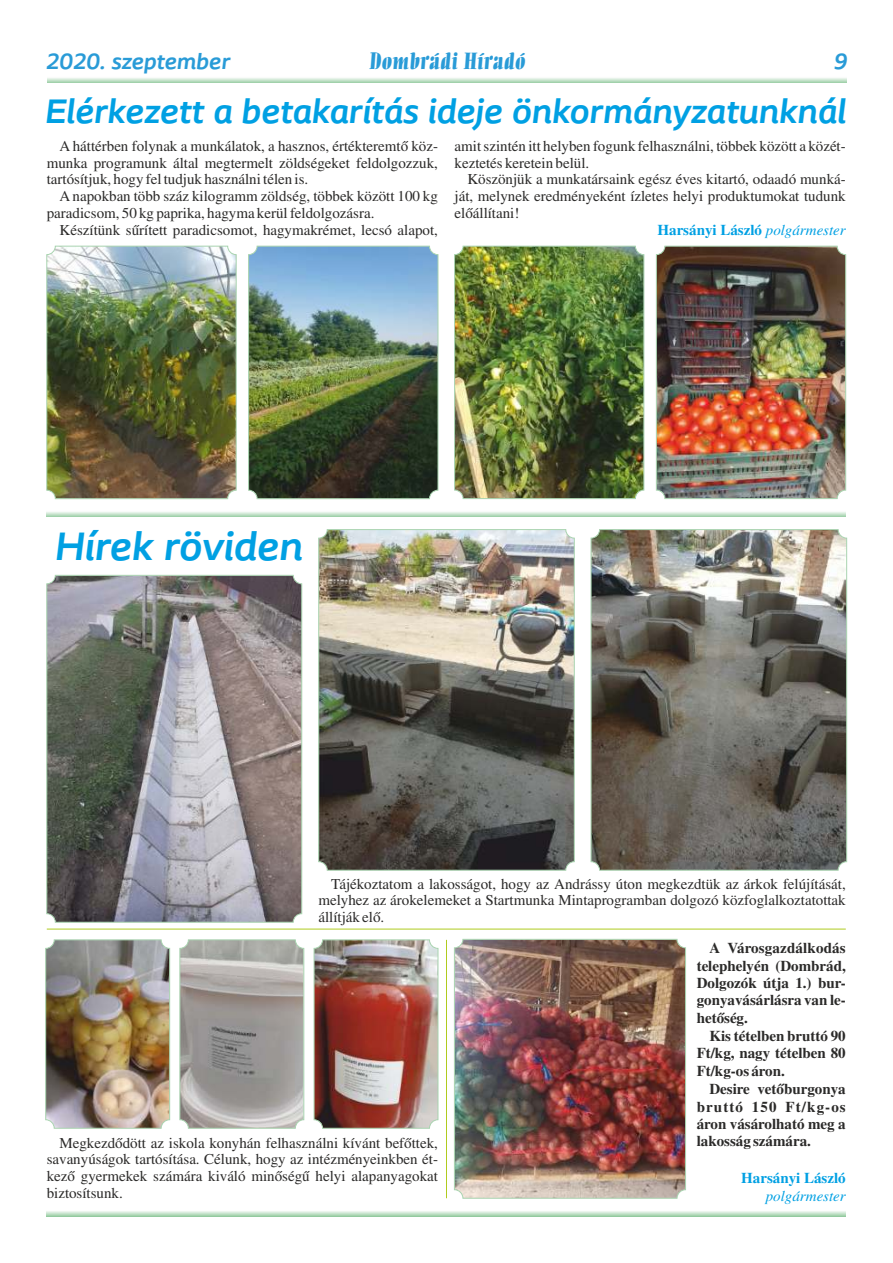
<style>
.page{position:relative;width:893px;height:1263px;background:#fff}
.page>*{position:absolute;margin:0;border:0;box-sizing:border-box;transform-origin:0 0}
.t1{font:italic 700 41.55px "Coloplast";color:#00a0e3}
.t2{font:italic 700 35.55px "Coloplast";color:#00a0e3}
.t3{font:italic 700 23.1px "Coloplast";color:#299bd7}
.t4{font:23.1px "Allegro BT";color:#299bd7}
.t5{font:15px/16.8px "Toronto";color:#2b2a29;text-align:justify}
.t6{font:700 15px/17.4px "Toronto";color:#2b2a29;text-align:justify}
.t7{font:700 15px "Toronto";color:#00a0e3}
.t8{font:italic 15px "Toronto";color:#00a0e3}
.s1{font-weight:400;font-style:italic}
</style>
<div class="page">
<svg style="left:47px;top:1211px;width:799px;height:5px;background:#c8e4ce"></svg>
<svg style="left:48px;top:78px;width:799px;height:5px;background:#c4e2ca"></svg>
<img style="left:47px;top:246px;width:189px;height:253px;border-radius:9px">
<div style="left:46px;top:246px;width:191px;height:253px;border:1px solid #a9d4b0;border-radius:9px"></div>
<img style="left:656px;top:246px;width:190px;height:253px;border-radius:9px">
<div style="left:656px;top:246px;width:190px;height:253px;border:1px solid #a9d4b0;border-radius:9px"></div>
<img style="left:455px;top:246px;width:189px;height:253px;border-radius:9px">
<div style="left:454px;top:246px;width:190px;height:253px;border:1px solid #a9d4b0;border-radius:9px"></div>
<img style="left:249px;top:246px;width:189px;height:253px;border-radius:9px">
<div style="left:248px;top:246px;width:190px;height:253px;border:1px solid #a9d4b0;border-radius:9px"></div>
<svg style="left:47px;top:512px;width:799px;height:5px;background:#c3e1c9"></svg>
<img style="left:314px;top:940px;width:124px;height:188px;border-radius:9px">
<div style="left:314px;top:939px;width:124px;height:190px;border:1px solid #a9d4b0;border-radius:9px"></div>
<img style="left:180px;top:940px;width:124px;height:188px;border-radius:9px">
<div style="left:179px;top:939px;width:125px;height:190px;border:1px solid #a9d4b0;border-radius:9px"></div>
<img style="left:46px;top:940px;width:124px;height:188px;border-radius:9px">
<div style="left:45px;top:939px;width:125px;height:190px;border:1px solid #a9d4b0;border-radius:9px"></div>
<img style="left:319px;top:530px;width:255px;height:340px;border-radius:9px">
<div style="left:318px;top:529px;width:257px;height:342px;border:1px solid #a9d4b0;border-radius:9px"></div>
<img style="left:591px;top:530px;width:255px;height:340px;border-radius:9px">
<div style="left:591px;top:529px;width:256px;height:342px;border:1px solid #a9d4b0;border-radius:9px"></div>
<img style="left:47px;top:575px;width:255px;height:347px;border-radius:9px">
<div style="left:46px;top:575px;width:256px;height:348px;border:1px solid #a9d4b0;border-radius:9px"></div>
<hr style="left:47px;top:929px;width:799px;height:1px;background:#b0cb1f">
<hr style="left:446px;top:940px;width:1px;height:258px;background:#b0cb1f">
<img style="left:454px;top:939px;width:231px;height:259px;border-radius:9px">
<div style="left:454px;top:939px;width:232px;height:260px;border:1px solid #a9d4b0;border-radius:9px"></div>
<h3 class="t3" style="left:45px;top:52px;width:186px">2020. szeptember</h3>
<h3 class="t4" style="left:369px;top:51px;width:158px">Dombrádi Híradó</h3>
<h3 class="t3" style="left:833px;top:52px;width:15px">9</h3>
<h2 class="t2" style="left:44px;top:96px;width:802px">Elérkezett a betakarítás ideje önkormányzatunknál</h2>
<p class="t5" style="left:47px;top:138px;width:393px;text-indent:13px">A háttérben folynak a munkálatok, a hasznos, értékteremtő köz&shy;munka programunk által megtermelt zöldségeket feldolgozzuk, tartósítjuk, hogy fel tudjuk használni télen is.</p>
<p class="t5" style="left:47px;top:189px;width:393px;text-indent:13px">Anapokban több száz kilogramm zöldség, többek között 100 kg paradicsom, 50 kg paprika, hagyma kerül feldolgozásra.</p>
<p class="t5" style="left:60px;top:222px;width:380px">Készítünk sűrített paradicsomot, hagymakrémet, lecsó alapot,</p>
<p class="t5" style="left:455px;top:138px;width:393px">amit szintén itt helyben fogunk felhasználni, többek között a közét&shy;keztetés keretein belül.</p>
<p class="t5" style="left:467px;top:172px;width:380px">Köszönjük a munkatársaink egész éves kitartó, odaadó munká-</p>
<p class="t5" style="left:455px;top:189px;width:393px">ját, melynek eredményeként ízletes helyi produktumokat tudunk</p>
<p class="t5" style="left:455px;top:205px;width:66px">előállítani!</p>
<p class="t7" style="left:657px;top:223px;width:190px">Harsányi László <span class="s1">polgármester</span></p>
<h1 class="t1" style="left:54px;top:529px;width:249px">Hírek röviden</h1>
<p class="t5" style="left:318px;top:876px;width:529px;text-indent:13px">Tájékoztatom a lakosságot, hogy az Andrássy úton megkezdtük az árkok felújítását, melyhez az árokelemeket a Startmunka Mintaprogramban dolgozó közfoglalkoztatottak állítják elő.</p>
<p class="t5" style="left:47px;top:1135px;width:393px;text-indent:13px">Megkezdődött az iskola konyhán felhasználni kívánt befőttek, savanyúságok tartósítása. Célunk, hogy az intézményeinkben ét&shy;kező gyermekek számára kiváló minőségű helyi alapanyagokat biztosítsunk.</p>
<p class="t6" style="left:697px;top:940px;width:151px;text-indent:13px">A Városgazdálkodás telephelyén (Dombrád, Dolgozók útja 1.) bur&shy;gonyavásárlásra van le&shy;hetőség.</p>
<p class="t6" style="left:697px;top:1028px;width:151px;text-indent:13px">Kis tételben bruttó 90<br>Ft/kg, nagy tételben 80<br>Ft/kg-os áron.</p>
<p class="t6" style="left:697px;top:1081px;width:151px;text-indent:13px">Desire vetőburgonya bruttó 150 Ft/kg-os áron vásárolható meg a lakosság számára.</p>
<p class="t7" style="left:741px;top:1171px;width:106px">Harsányi László</p>
<p class="t8" style="left:766px;top:1189px;width:81px">polgármester</p>
</div>
